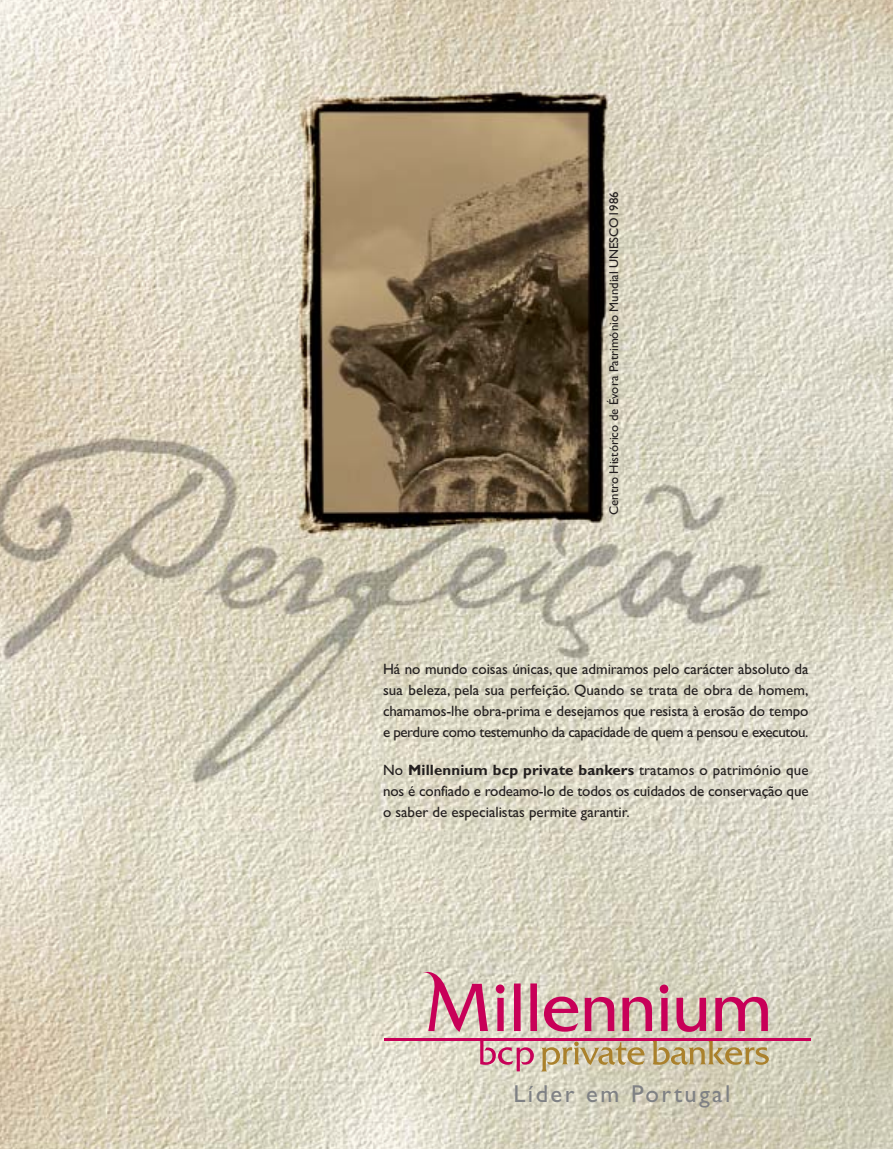
<style>
.page{position:relative;width:893px;height:1149px;background:#fff}
.page>*{position:absolute;margin:0;border:0;box-sizing:border-box;transform-origin:0 0}
.t1{font:24.45px "Gill Sans";letter-spacing:.1em;color:#7f8184}
.t2{font:15px/21px "Gill Sans";letter-spacing:-.015em;color:#231f1f;text-align:justify}
.t3{font:12.75px "Gill Sans";color:#231f1f}
.s1{font-weight:700}
</style>
<div class="page">
<img style="left:0;top:0;width:892px;height:1148px">
<svg style="left:541px;top:1041px;width:103px;height:30px;background:#ccbe9a"></svg>
<svg style="left:652px;top:1040px;width:116px;height:24px;background:#c5ae89"></svg>
<div style="left:495px;top:984px;width:9px;height:9px;background:#c80058;border-radius:50%"></div>
<svg style="left:497px;top:997px;width:6px;height:33px"></svg>
<svg style="left:514px;top:983px;width:6px;height:47px"></svg>
<svg style="left:530px;top:983px;width:7px;height:47px"></svg>
<svg style="left:422px;top:971px;width:66px;height:60px;background:#d695a4"></svg>
<svg style="left:544px;top:996px;width:34px;height:35px"></svg>
<div style="left:659px;top:984px;width:9px;height:9px;background:#c80058;border-radius:50%"></div>
<svg style="left:661px;top:997px;width:6px;height:33px"></svg>
<svg style="left:584px;top:996px;width:30px;height:34px"></svg>
<svg style="left:676px;top:997px;width:30px;height:34px"></svg>
<svg style="left:622px;top:996px;width:30px;height:34px"></svg>
<svg style="left:715px;top:996px;width:52px;height:34px;background:#cf7791"></svg>
<svg style="left:480px;top:1040px;width:54px;height:30px;background:#d699a6"></svg>
<hr style="left:384px;top:1037px;width:426px;height:3px;background:#c80058">
<p class="t3" style="left:609px;top:514px;width:324px;rotate:-90deg">Centro Histórico de Évora Património Mundial UNESCO1986</p>
<p class="t2" style="left:383px;top:659px;width:427px">Há no mundo coisas únicas, que admiramos pelo carácter absoluto da sua beleza, pela sua perfeição. Quando se trata de obra de homem, chamamos-lhe obra-prima e desejamos que resista à erosão do tempo e perdure como testemunho da capacidade de quem a pensou e executou.</p>
<p class="t2" style="left:383px;top:760px;width:427px">No <span class="s1">Millennium bcp private bankers</span> tratamos o património que nos é confiado e rodeamo-lo de todos os cuidados de conservação que o saber de especialistas permite garantir.</p>
<h1 class="t1" style="left:513px;top:1085px;width:219px">Líder em Portugal</h1>
</div>
